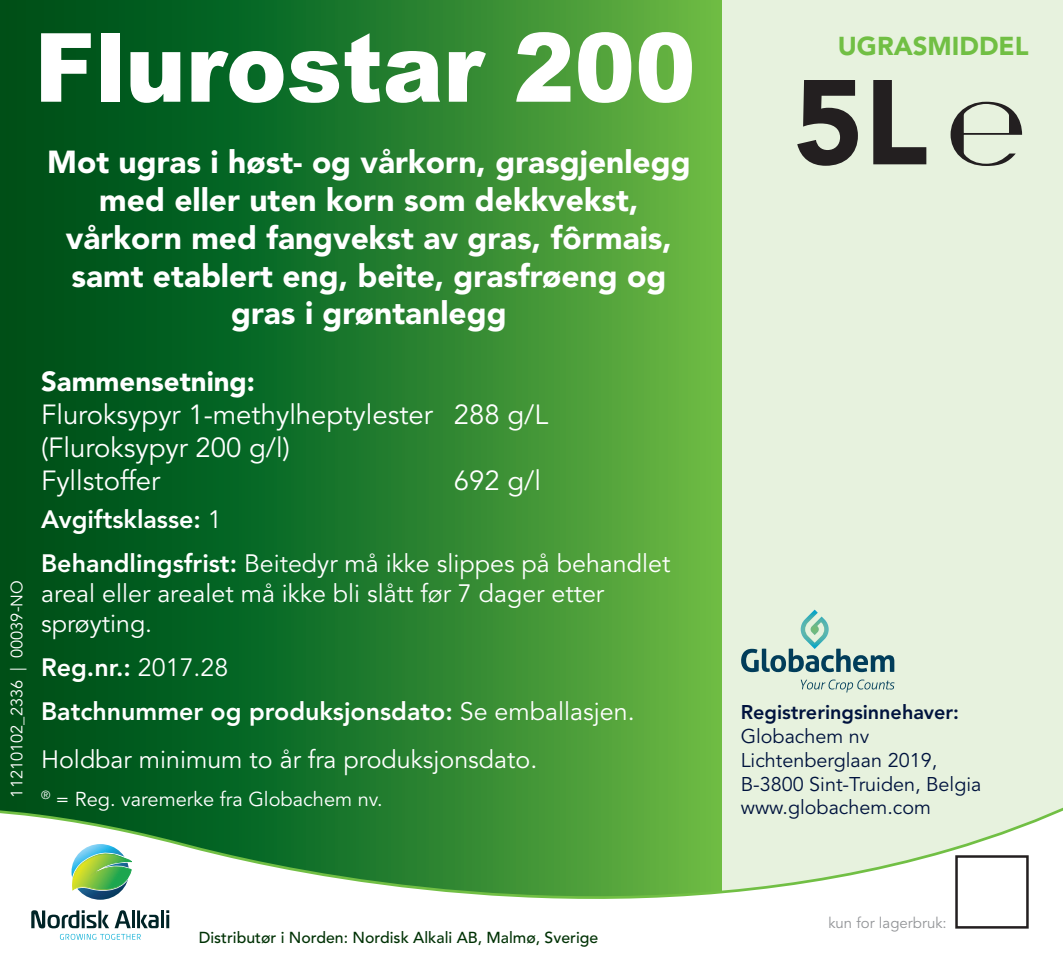
<style>
.page{position:relative;width:1063px;height:963px;background:#fff}
.page>*{position:absolute;margin:0;border:0;box-sizing:border-box;transform-origin:0 0}
.t1{font:900 119px "Avenir LT Pro";color:#231f20}
.t2{font:900 31.75px/38px "Avenir LT Pro";color:#fff;text-align:center}
.t3{font:27.5px/33px "Avenir LT Pro";color:#fff}
.t4{font:900 27.5px "Avenir LT Pro";color:#fff}
.t5{font:900 25.75px "Avenir LT Pro";color:#71bf44}
.t6{font:25px/44.8px "Avenir LT Pro";color:#fff}
.t7{font:800 25px/44.2px "Avenir LT Pro";color:#fff}
.t8{font:20px "Avenir LT Pro";color:#fff}
.t9{font:19.75px/23.8px "Avenir LT Pro";color:#00133e}
.t10{font:800 19.75px "Avenir LT Pro";color:#00133e}
.t11{font:16.5px "Avenir LT Pro";color:#fff}
.t12{font:500 15.75px "Avenir LT Pro";color:#003205}
.t13{font:15px "Avenir LT Pro";color:#939598}
.s1{font-weight:800}
.s2{font-weight:400}
.s3{font-size:86.75px}
</style>
<div class="page">
<div style="left:0;top:0;width:722px;height:963px;background:linear-gradient(to right,#004516,#63b443)"></div>
<div style="left:722px;top:0;width:340px;height:938px;background:#e7f2de"></div>
<svg style="left:0;top:796px;width:1062px;height:167px"></svg>
<div style="left:956px;top:856px;width:71px;height:71px;background:#fff"></div>
<div style="left:954px;top:855px;width:74px;height:74px;border:2px solid #231f20"></div>
<svg style="left:70px;top:844px;width:64px;height:56px"></svg>
<svg style="left:31px;top:910px;width:100px;height:18px"></svg>
<hr style="left:132px;top:910px;width:3px;height:18px;background:#002427">
<svg style="left:137px;top:910px;width:22px;height:18px"></svg>
<hr style="left:161px;top:910px;width:3px;height:18px;background:#002427">
<svg style="left:166px;top:910px;width:3px;height:18px"></svg>
<svg style="left:60px;top:934px;width:81px;height:6px"></svg>
<svg style="left:741px;top:649px;width:153px;height:23px"></svg>
<svg style="left:800px;top:680px;width:94px;height:12px"></svg>
<img style="left:800px;top:610px;width:28px;height:39px">
<svg style="left:41px;top:33px;width:50px;height:69px"></svg>
<div style="left:101px;top:33px;width:18px;height:69px;background:#fff"></div>
<svg style="left:130px;top:52px;width:50px;height:51px"></svg>
<svg style="left:191px;top:51px;width:92px;height:52px"></svg>
<svg style="left:289px;top:33px;width:91px;height:70px"></svg>
<svg style="left:386px;top:51px;width:54px;height:52px"></svg>
<svg style="left:448px;top:51px;width:38px;height:51px"></svg>
<svg style="left:516px;top:32px;width:54px;height:70px"></svg>
<svg style="left:578px;top:32px;width:53px;height:71px"></svg>
<svg style="left:638px;top:32px;width:53px;height:71px"></svg>
<p class="t11" style="left:7px;top:798px;width:219px;rotate:-90deg">11210102_2336 | 00039-NO</p>
<p class="t2" style="left:47px;top:143px;width:644px">Mot ugras i høst- og vårkorn, grasgjenlegg med eller uten korn som dekkvekst, vårkorn med fangvekst av gras, fôrmais, samt etablert eng, beite, grasfrøeng og gras i grøntanlegg</p>
<p class="t4" style="left:41px;top:364px;width:215px">Sammensetning:</p>
<p class="t3" style="left:41px;top:398px;width:508px">Fluroksypyr 1-methylheptylester 288 g/L (Fluroksypyr 200 g/l)<br>Fyllstoffer</p>
<p class="t3" style="left:454px;top:464px;width:89px">692 g/l</p>
<p class="t6" style="left:41px;top:497px;width:630px"><span class="s1">Avgiftsklasse:</span> 1<br><span class="s1">Behandlingsfrist:</span> Beitedyr må ikke slippes på behandlet</p>
<p class="t6" style="left:41px;top:579px;width:564px;line-height:29.8px">areal eller arealet må ikke bli slått før 7 dager etter sprøyting.</p>
<p class="t7" style="left:41px;top:645px;width:595px">Reg.nr.: <span class="s2">2017.28<br></span>Batchnummer og produksjonsdato: <span class="s2">Se emballasjen.</span></p>
<p class="t6" style="left:41px;top:737px;width:497px">Holdbar minimum to år fra produksjonsdato.</p>
<p class="t8" style="left:41px;top:787px;width:343px"><sup>®</sup> = Reg. varemerke fra Globachem nv.</p>
<p class="t12" style="left:199px;top:928px;width:401px">Distributør i Norden: Nordisk Alkali AB, Malmø, Sverige</p>
<p class="t5" style="left:837px;top:31px;width:192px">UGRASMIDDEL</p>
<h1 class="t1" style="left:793px;top:51px;width:237px">5L<span class="s3">℮</span></h1>
<p class="t10" style="left:740px;top:701px;width:220px">Registreringsinnehaver:</p>
<p class="t9" style="left:740px;top:725px;width:242px">Globachem nv<br>Lichtenberglaan 2019,<br>B-3800 Sint-Truiden, Belgia www.globachem.com</p>
<p class="t13" style="left:828px;top:914px;width:120px">kun for lagerbruk:</p>
</div>
